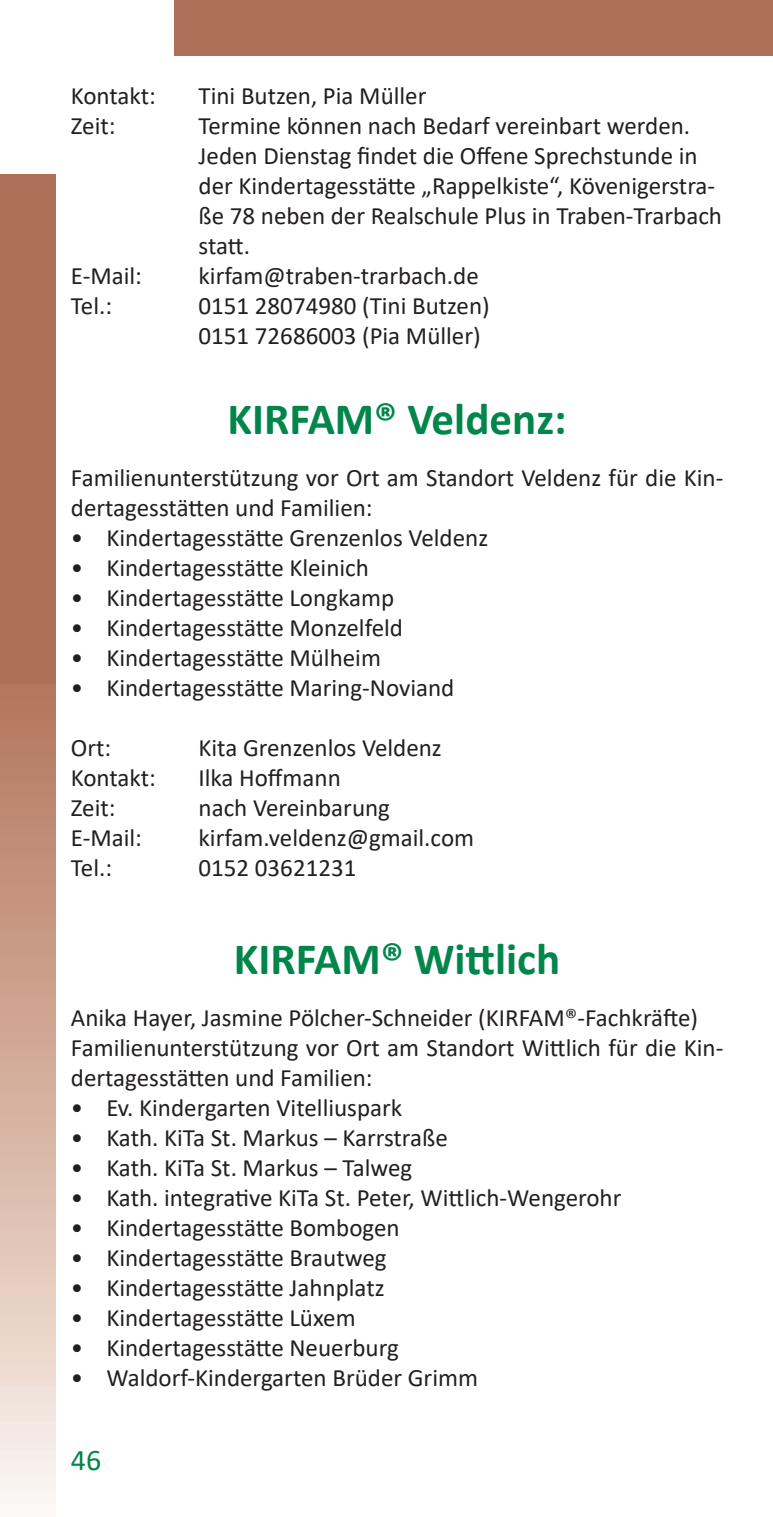
<style>
.page{position:relative;width:773px;height:1517px;background:#fff}
.page>*{position:absolute;margin:0;border:0;box-sizing:border-box;transform-origin:0 0}
.t1{font:700 45px "Calibri";color:#00854a}
.t2{font:30px "Calibri";color:#00854a}
.t3{font:25px/30px "Calibri";color:#231f20}
</style>
<div class="page">
<div style="left:0;top:0;width:772px;height:1517px;background:#ae7057"></div>
<div style="left:57px;top:57px;width:715px;height:1460px;background:#fff"></div>
<div style="left:0;top:684px;width:57px;height:833px;background:linear-gradient(to bottom,#b27357,#faf3ed)"></div>
<div style="left:0;top:0;width:174px;height:174px;background:#fff"></div>
<p class="t3" style="left:71px;top:80px;width:86px">Kontakt:</p>
<p class="t3" style="left:198px;top:80px;width:229px">Tini Butzen, Pia Müller</p>
<p class="t3" style="left:71px;top:110px;width:46px">Zeit:</p>
<p class="t3" style="left:198px;top:110px;width:525px">Termine können nach Bedarf vereinbart werden.<br>Jeden Dienstag findet die Offene Sprechstunde in der Kindertagesstätte „Rappelkiste“, Kövenigerstra&shy;ße 78 neben der Realschule Plus in Traben-Trarbach statt.</p>
<p class="t3" style="left:71px;top:260px;width:73px">E-Mail:</p>
<p class="t3" style="left:198px;top:260px;width:282px">kirfam@traben-trarbach.de</p>
<p class="t3" style="left:71px;top:290px;width:43px">Tel.:</p>
<p class="t3" style="left:198px;top:290px;width:292px">0151 28074980 (Tini Butzen)<br>0151 72686003 (Pia Müller)</p>
<h1 class="t1" style="left:227px;top:387px;width:340px">KIRFAM® Veldenz:</h1>
<p class="t3" style="left:71px;top:462px;width:653px">Familienunterstützung vor Ort am Standort Veldenz für die Kin&shy;dertagesstätten und Familien:</p>
<p class="t3" style="left:71px;top:522px;width:419px">• Kindertagesstätte Grenzenlos Veldenz</p>
<p class="t3" style="left:71px;top:552px;width:299px">• Kindertagesstätte Kleinich</p>
<p class="t3" style="left:71px;top:582px;width:324px">• Kindertagesstätte Longkamp</p>
<p class="t3" style="left:71px;top:612px;width:333px">• Kindertagesstätte Monzelfeld</p>
<p class="t3" style="left:71px;top:642px;width:311px">• Kindertagesstätte Mülheim</p>
<p class="t3" style="left:71px;top:672px;width:385px">• Kindertagesstätte Maring-Noviand</p>
<p class="t3" style="left:71px;top:732px;width:42px">Ort:</p>
<p class="t3" style="left:198px;top:732px;width:245px">Kita Grenzenlos Veldenz</p>
<p class="t3" style="left:71px;top:762px;width:86px">Kontakt:</p>
<p class="t3" style="left:198px;top:762px;width:144px">Ilka Hoffmann</p>
<p class="t3" style="left:71px;top:792px;width:46px">Zeit:</p>
<p class="t3" style="left:198px;top:792px;width:193px">nach Vereinbarung</p>
<p class="t3" style="left:71px;top:822px;width:73px">E-Mail:</p>
<p class="t3" style="left:198px;top:822px;width:277px">kirfam.veldenz@gmail.com</p>
<p class="t3" style="left:71px;top:852px;width:43px">Tel.:</p>
<p class="t3" style="left:198px;top:852px;width:159px">0152 03621231</p>
<h1 class="t1" style="left:234px;top:927px;width:328px">KIRFAM® Wittlich</h1>
<p class="t3" style="left:71px;top:1002px;width:653px">Anika Hayer, Jasmine Pölcher-Schneider (KIRFAM®-Fachkräfte)<br>Familienunterstützung vor Ort am Standort Wittlich für die Kin&shy;dertagesstätten und Familien:</p>
<p class="t3" style="left:71px;top:1092px;width:333px">• Ev. Kindergarten Vitelliuspark</p>
<p class="t3" style="left:71px;top:1122px;width:378px">• Kath. KiTa St. Markus – Karrstraße</p>
<p class="t3" style="left:71px;top:1152px;width:343px">• Kath. KiTa St. Markus – Talweg</p>
<p class="t3" style="left:71px;top:1182px;width:552px">• Kath. integrative KiTa St. Peter, Wittlich-Wengerohr</p>
<p class="t3" style="left:71px;top:1212px;width:330px">• Kindertagesstätte Bombogen</p>
<p class="t3" style="left:71px;top:1242px;width:317px">• Kindertagesstätte Brautweg</p>
<p class="t3" style="left:71px;top:1272px;width:315px">• Kindertagesstätte Jahnplatz</p>
<p class="t3" style="left:71px;top:1302px;width:286px">• Kindertagesstätte Lüxem</p>
<p class="t3" style="left:71px;top:1332px;width:329px">• Kindertagesstätte Neuerburg</p>
<p class="t3" style="left:71px;top:1362px;width:408px">• Waldorf-Kindergarten Brüder Grimm</p>
<p class="t2" style="left:71px;top:1439px;width:32px">46</p>
</div>
